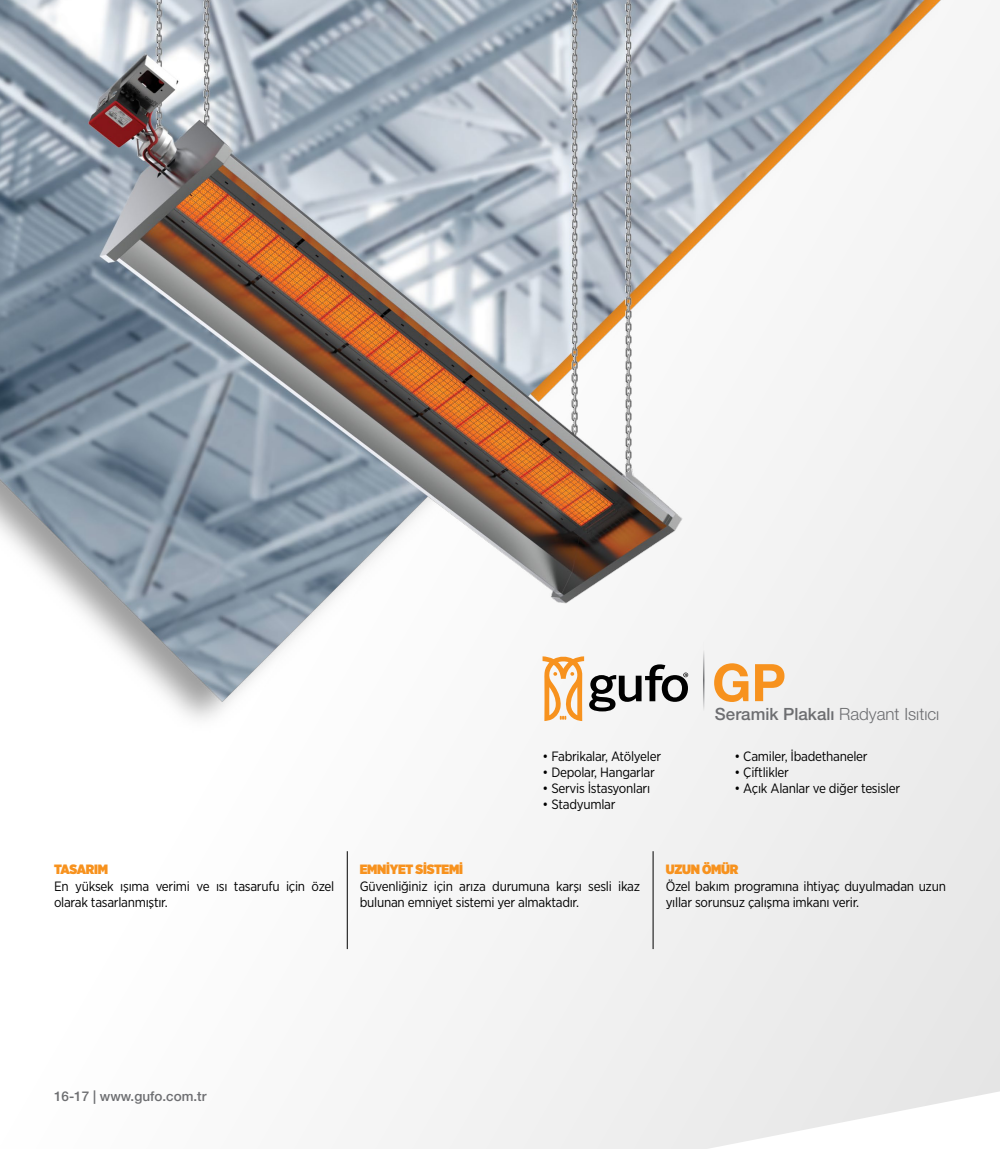
<style>
.page{position:relative;width:1000px;height:1149px;background:#fff}
.page>*{position:absolute;margin:0;border:0;box-sizing:border-box;transform-origin:0 0}
.t1{font:700 51.75px "Helvetica Neue";color:#f7921e}
.t2{font:500 16.95px "Helvetica Neue";color:#6d6e71}
.t3{font:13.5px/16.2px "Gotham Narrow";letter-spacing:-.02em;color:#000}
.t4{font:900 13.5px "Gotham Narrow";letter-spacing:-.02em;color:#f7921e}
.t5{font:500 13.5px "Helvetica Neue";color:#6d6e71}
.s1{font-weight:300}
</style>
<div class="page">
<img style="left:0;top:0;width:999px;height:1148px">
<hr style="left:702px;top:641px;width:2px;height:77px;background:#6d6e71">
<svg style="left:542px;top:655px;width:146px;height:65px"></svg>
<hr style="left:347px;top:850px;width:1px;height:98px;background:#000">
<hr style="left:652px;top:850px;width:1px;height:98px;background:#000">
<p class="t4" style="left:54px;top:860px;width:55px">TASARIM</p>
<p class="t3" style="left:54px;top:877px;width:282px">En yüksek ışıma verimi ve ısı tasarufu için özel olarak tasarlanmıştır.</p>
<p class="t3" style="left:542px;top:747px;width:120px">• Fabrikalar, Atölyeler</p>
<p class="t3" style="left:542px;top:763px;width:114px">• Depolar, Hangarlar</p>
<p class="t3" style="left:542px;top:779px;width:109px">• Servis İstasyonları</p>
<p class="t3" style="left:542px;top:796px;width:74px">• Stadyumlar</p>
<h1 class="t1" style="left:712px;top:642px;width:75px">GP</h1>
<p class="t2" style="left:714px;top:700px;width:226px">Seramik Plakalı <span class="s1">Radyant Isıtıcı</span></p>
<p class="t3" style="left:734px;top:747px;width:135px">• Camiler, İbadethaneler</p>
<p class="t3" style="left:734px;top:763px;width:56px">• Çiftlikler</p>
<p class="t3" style="left:734px;top:779px;width:167px">• Açık Alanlar ve diğer tesisler</p>
<p class="t4" style="left:360px;top:860px;width:104px">EMNİYET SİSTEMİ</p>
<p class="t3" style="left:360px;top:877px;width:282px">Güvenliğiniz için arıza durumuna karşı sesli ikaz bulunan emniyet sistemi yer almaktadır.</p>
<p class="t4" style="left:665px;top:860px;width:74px">UZUN ÖMÜR</p>
<p class="t3" style="left:665px;top:877px;width:282px">Özel bakım programına ihtiyaç duyulmadan uzun yıllar sorunsuz çalışma imkanı verir.</p>
<p class="t5" style="left:54px;top:1084px;width:154px">16-17 | www.gufo.com.tr</p>
</div>
